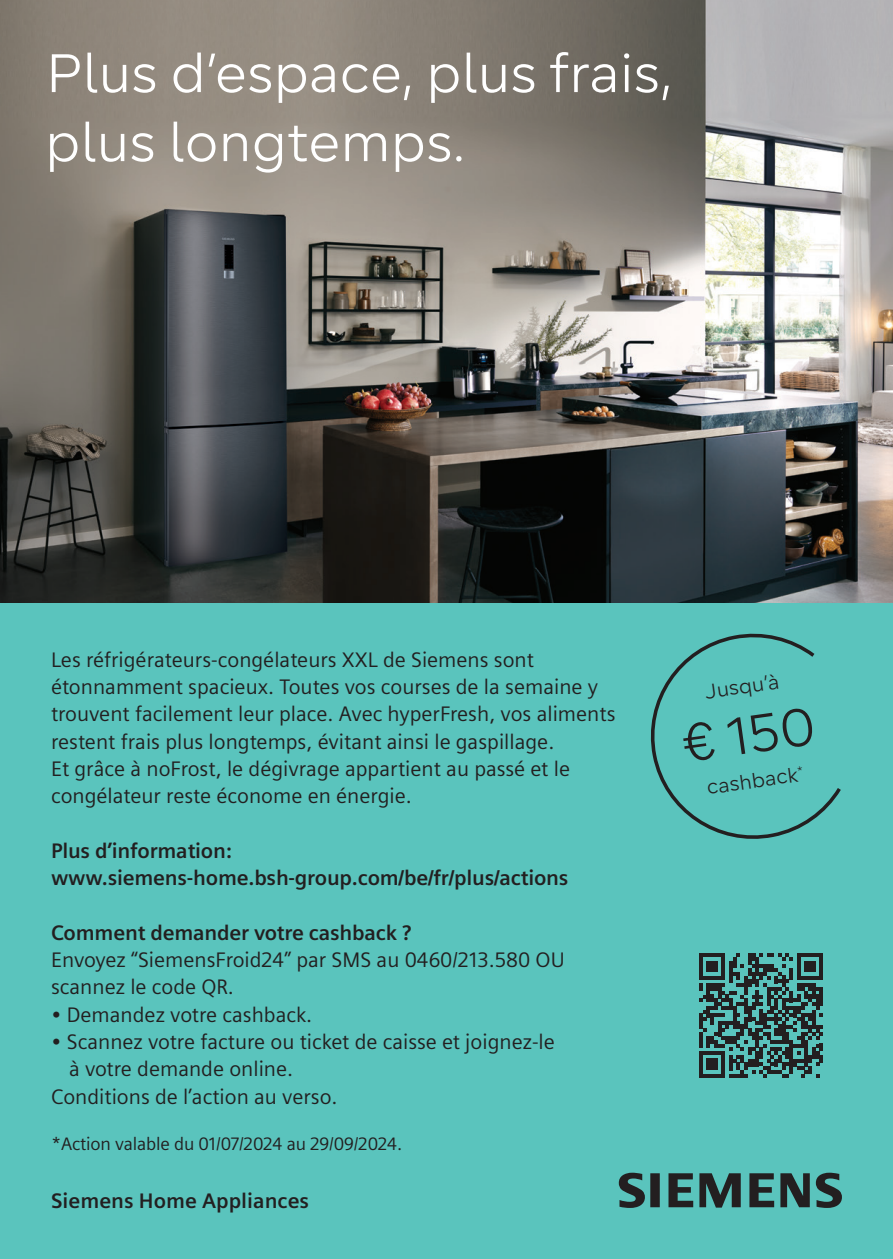
<style>
.page{position:relative;width:893px;height:1259px;background:#fff}
.page>*{position:absolute;margin:0;border:0;box-sizing:border-box;transform-origin:0 0}
._03__Subline___optional_____size_of_headl{font:54px/69px "Siemens Progress";color:#fff}
._00__Basics{font:52.5px "Siemens Progress";color:#231f20}
._04__Body_text__10pt___130{font:21px/27.3px "Siemens Sans";color:#231f20}
._04__Body_text__10pt___130-2{font:700 21px "Siemens Sans";letter-spacing:-.01em;color:#231f20}
._00__Basics-2{font:20.1px "Siemens Progress";color:#231f20}
._04__Body_text__10pt___130-3{font:18px "Siemens Sans";letter-spacing:-.01em;color:#231f20}
</style>
<div class="page">
<img style="left:0;top:0;width:893px;height:604px">
<div style="left:0;top:604px;width:893px;height:655px;background:#5ac4bd"></div>
<svg style="left:619px;top:1172px;width:223px;height:36px"></svg>
<svg style="left:699px;top:953px;width:124px;height:124px"></svg>
<svg style="left:650px;top:633px;width:191px;height:206px"></svg>
<h2 class="_03__Subline___optional_____size_of_headl" style="left:45px;top:37px;width:628px">Plus d’espace, plus frais, plus longtemps.</h2>
<p class="_04__Body_text__10pt___130" style="left:51px;top:646px;width:566px">Les réfrigérateurs-congélateurs XXL de Siemens sont étonnamment spacieux. Toutes vos courses de la semaine y trouvent facilement leur place. Avec hyperFresh, vos aliments restent frais plus longtemps, évitant ainsi le gaspillage.<br>Et grâce à noFrost, le dégivrage appartient au passé et le congélateur reste économe en énergie.</p>
<p class="_04__Body_text__10pt___130-2" style="left:51px;top:838px;width:182px">Plus d’information:</p>
<p class="_04__Body_text__10pt___130-2" style="left:51px;top:866px;width:519px">www.siemens-home.bsh-group.com/be/fr/plus/actions</p>
<p class="_04__Body_text__10pt___130-2" style="left:51px;top:920px;width:362px">Comment demander votre cashback ?</p>
<p class="_04__Body_text__10pt___130" style="left:51px;top:946px;width:515px">Envoyez “SiemensFroid24” par SMS au 0460/213.580 OU scannez le code QR.</p>
<p class="_04__Body_text__10pt___130" style="left:51px;top:1001px;width:263px">• Demandez votre cashback.</p>
<p class="_04__Body_text__10pt___130" style="left:69px;top:1028px;width:487px;text-indent:-18px">• Scannez votre facture ou ticket de caisse et joignez-le à votre demande online.</p>
<p class="_04__Body_text__10pt___130" style="left:51px;top:1082px;width:288px">Conditions de l’action au verso.</p>
<p class="_04__Body_text__10pt___130-3" style="left:51px;top:1134px;width:353px">*Action valable du 01/07/2024 au 29/09/2024.</p>
<p class="_04__Body_text__10pt___130-2" style="left:51px;top:1188px;width:260px">Siemens Home Appliances</p>
<p class="_00__Basics-2" style="left:703px;top:679px;width:76px;rotate:-8deg">Jusqu’à</p>
<p class="_00__Basics" style="left:677px;top:710px;width:137px;rotate:-8deg">€ 150</p>
<p class="_00__Basics-2" style="left:705px;top:774px;width:99px;rotate:-8deg">cashback<sup>*</sup></p>
</div>
